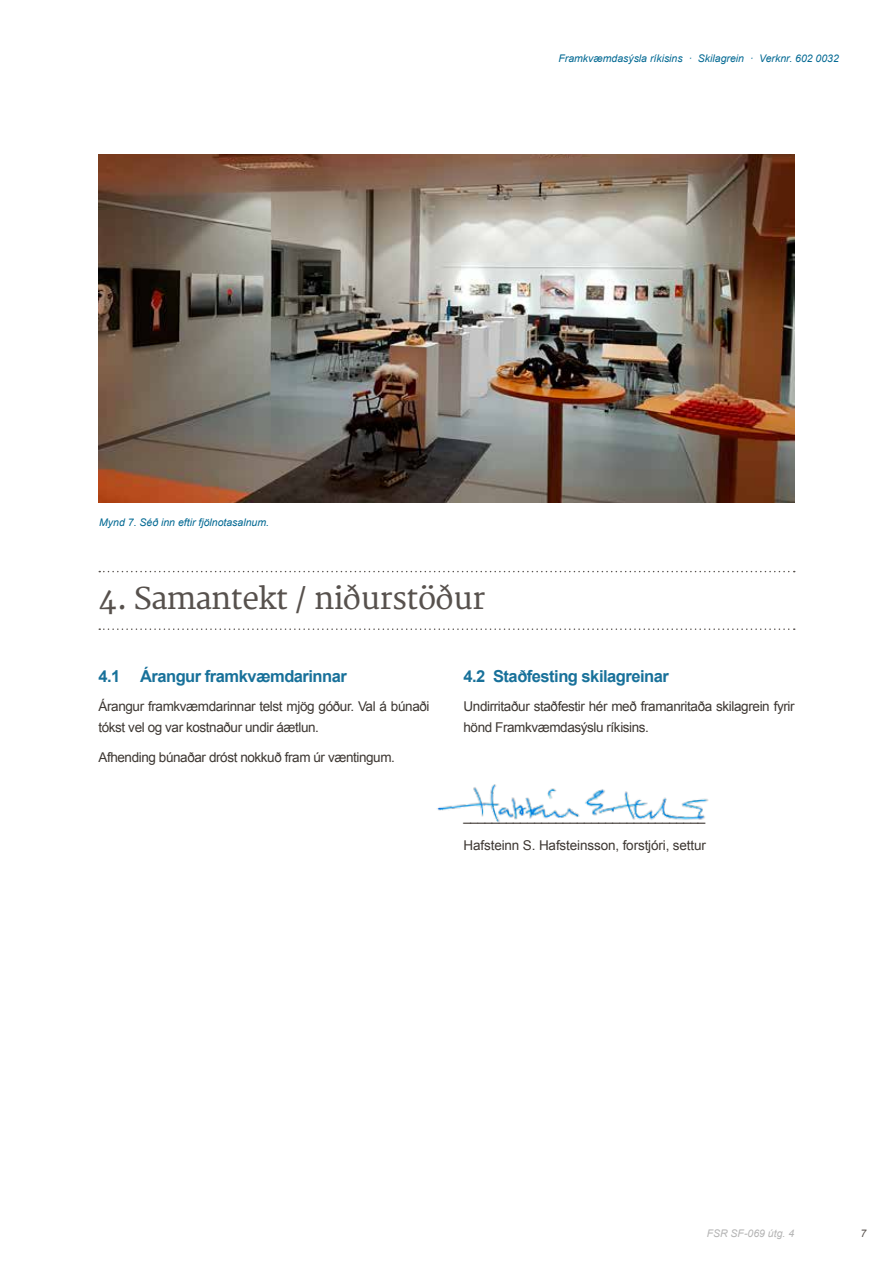
<style>
.page{position:relative;width:893px;height:1263px;background:#fff}
.page>*{position:absolute;margin:0;border:0;box-sizing:border-box;transform-origin:0 0}
.t1{font:30px "Merriweather";color:#57514d}
.t2{font:700 16.5px "Arial";letter-spacing:-.03em;color:#18719a}
.t3{font:13.5px/21px "Arial";letter-spacing:-.03em;color:#3d3732}
.t4{font:13.5px/29.5px "Arial";letter-spacing:-.01em;color:#3d3732}
.t5{font:italic 10.5px "Arial";color:#006892}
.t6{font:italic 10.5px "Arial";color:#b4b4b4}
.t7{font:italic 10.5px "Arial";color:#57514d}
</style>
<div class="page">
<svg style="left:99px;top:628px;width:696px;height:2px"></svg>
<svg style="left:99px;top:571px;width:696px;height:1px"></svg>
<img style="left:437px;top:784px;width:272px;height:39px">
<img style="left:98px;top:155px;width:696px;height:348px">
<p class="t5" style="left:558px;top:51px;width:282px">Framkvæmdasýsla ríkisins · Skilagrein · Verknr. 602 0032</p>
<p class="t5" style="left:99px;top:516px;width:171px">Mynd 7. Séð inn eftir fjölnotasalnum.</p>
<h1 class="t1" style="left:99px;top:573px;width:387px">4. Samantekt / niðurstöður</h1>
<p class="t2" style="left:98px;top:665px;width:250px">4.1 Árangur framkvæmdarinnar</p>
<p class="t3" style="left:98px;top:696px;width:333px">Árangur framkvæmdarinnar telst mjög góður. Val á búnaði tókst vel og var kostnaður undir áætlun.</p>
<p class="t3" style="left:98px;top:746px;width:298px">Afhending búnaðar dróst nokkuð fram úr væntingum.</p>
<p class="t2" style="left:463px;top:665px;width:207px">4.2 Staðfesting skilagreinar</p>
<p class="t3" style="left:463px;top:696px;width:333px">Undirritaður staðfestir hér með framanritaða skilagrein fyrir hönd Framkvæmdasýslu ríkisins.</p>
<p class="t4" style="left:463px;top:801px;width:244px">__________________________________<br>Hafsteinn S. Hafsteinsson, forstjóri, settur</p>
<p class="t6" style="left:707px;top:1227px;width:89px">FSR SF-069 útg. 4</p>
<p class="t7" style="left:861px;top:1227px;width:7px">7</p>
</div>
